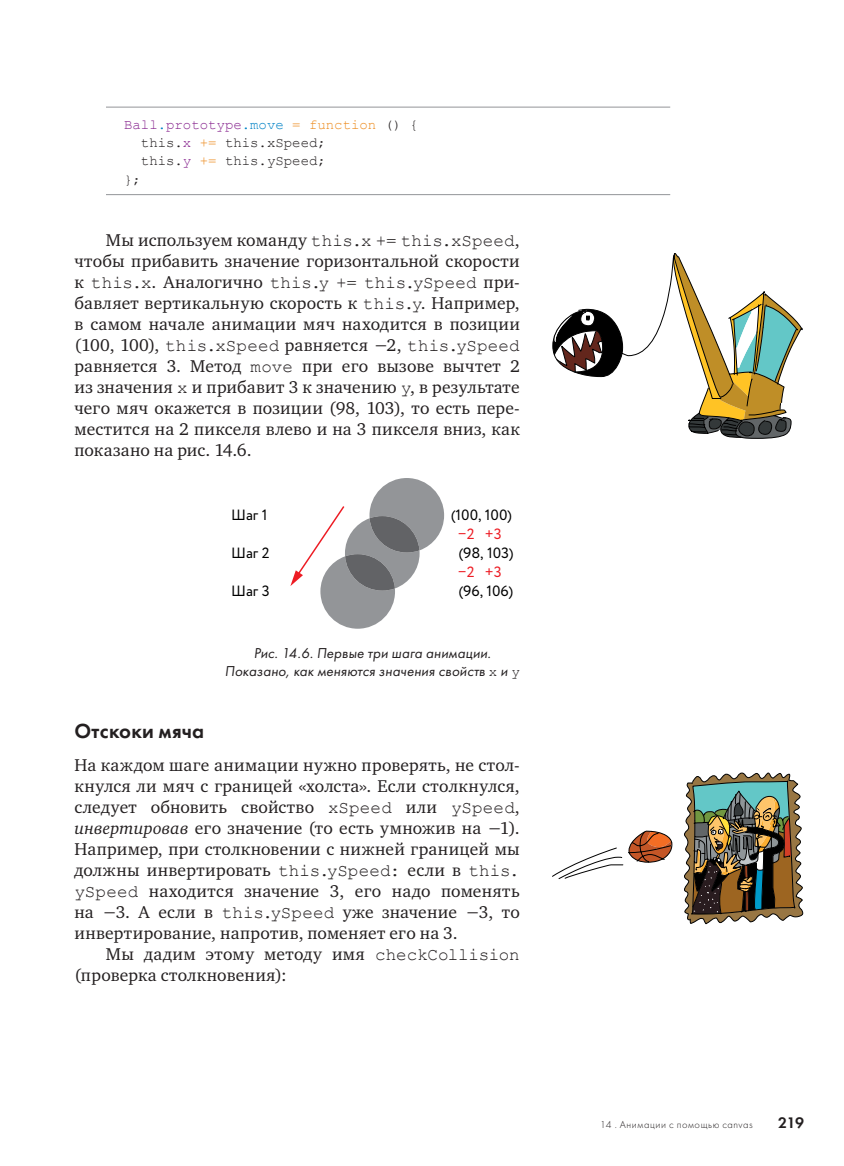
<style>
.page{position:relative;width:844px;height:1166px;background:#fff}
.page>*{position:absolute;margin:0;border:0;box-sizing:border-box;transform-origin:0 0}
.t1{font:21px "Futura Demi C";letter-spacing:.015em;color:#231f20}
.t2{font:17.5px/21px "Charter ITC";letter-spacing:.015em;color:#231f20;text-align:justify}
.t3{font:17.5px "Courier New";letter-spacing:.01em;color:#231f20}
.t4{font:15.75px "Futura Demi C";color:#231f20}
.t5{font:italic 14.88px/18.4px "Futura Book C";letter-spacing:.01em;color:#231f20;text-align:center}
.t6{font:14.88px "Circe";color:#000}
.t7{font:14.88px "Circe";color:#ed1c24}
.t8{font:14px "Courier New";color:#231f20}
.t9{font:14px "Courier New";color:#892890}
.t10{font:10.5px "Futura Light C";letter-spacing:.055em;color:#231f20}
.s1{color:#0082c6}
.s2{color:#ed8d22}
.s3{color:#231f20}
.s4{color:#892890}
.s5{font-family:"Courier New"}
.s6{font-family:"Charter ITC"}
.s7{font-family:"Courier New";font-style:normal;font-size:14px}
.s8{font-style:italic}
</style>
<div class="page">
<hr style="left:106px;top:107px;width:564px;height:1px;background:#939598">
<hr style="left:106px;top:194px;width:564px;height:1px;background:#939598">
<svg style="left:290px;top:478px;width:154px;height:151px"></svg>
<svg style="left:552px;top:253px;width:250px;height:186px"></svg>
<svg style="left:552px;top:830px;width:120px;height:49px"></svg>
<svg style="left:684px;top:772px;width:119px;height:153px;background:#78755e"></svg>
<p class="t9" style="left:124px;top:117px;width:296px">Ball<span class="s1">.</span>prototype<span class="s1">.move</span> <span class="s2">= function</span> <span class="s3">() {</span></p>
<p class="t8" style="left:141px;top:135px;width:186px">this.<span class="s4">x</span> <span class="s2">+=</span> this.xSpeed;</p>
<p class="t8" style="left:141px;top:154px;width:186px">this.<span class="s4">y</span> <span class="s2">+=</span> this.ySpeed;</p>
<p class="t8" style="left:124px;top:172px;width:18px">};</p>
<p class="t2" style="left:74px;top:232px;width:446px;text-align:right">Мы используем команду <span class="s5">this.x += this.xSpeed</span>, чтобы прибавить значение горизонтальной скорости</p>
<p class="t3" style="left:74px;top:274px;width:446px"><span class="s6">к</span> this.x<span class="s6">. Аналогично</span> this.y += this.ySpeed <span class="s6">при-</span></p>
<p class="t2" style="left:74px;top:295px;width:447px">бавляет вертикальную скорость к <span class="s5">this.y</span>. Например, в самом начале анимации мяч находится в позиции (100, 100), <span class="s5">this.xSpeed</span> равняется −2, <span class="s5">this.ySpeed </span>равняется 3. Метод <span class="s5">move</span> при его вызове вычтет 2 из значения <span class="s5">x</span> и прибавит 3 к значению <span class="s5">y</span>, в результате чего мяч окажется в позиции (98, 103), то есть пере&shy;местится на 2 пикселя влево и на 3 пикселя вниз, как показано на рис. 14.6.</p>
<p class="t6" style="left:231px;top:509px;width:38px">Шаг 1</p>
<p class="t6" style="left:231px;top:547px;width:40px">Шаг 2</p>
<p class="t6" style="left:231px;top:585px;width:40px">Шаг 3</p>
<p class="t6" style="left:451px;top:509px;width:62px">(100, 100)</p>
<p class="t6" style="left:458px;top:547px;width:56px">(98, 103)</p>
<p class="t6" style="left:458px;top:585px;width:56px">(96, 106)</p>
<p class="t7" style="left:458px;top:528px;width:45px">−2 +3</p>
<p class="t7" style="left:458px;top:566px;width:45px">−2 +3</p>
<p class="t5" style="left:225px;top:645px;width:296px">Рис. 14.6. Первые три шага анимации.<br>Показано, как меняются значения свойств <span class="s7">x</span> и <span class="s7">y</span></p>
<p class="t1" style="left:74px;top:723px;width:131px">Отскоки мяча</p>
<p class="t2" style="left:74px;top:757px;width:447px">На каждом шаге анимации нужно проверять, не стол&shy;кнулся ли мяч с границей «холста». Если столкнулся, следует обновить свойство <span class="s5">xSpeed</span> или <span class="s5">ySpeed</span>, <span class="s8">инвертировав</span> его значение (то есть умножив на −1).<br>Например, при столкновении с нижней границей мы должны инвертировать <span class="s5">this.ySpeed:</span> если в <span class="s5">this. ySpeed</span> находится значение 3, его надо поменять на −3. А если в <span class="s5">this.ySpeed</span> уже значение −3, то инвертирование, напротив, поменяет его на 3.</p>
<p class="t2" style="left:74px;top:946px;width:446px;text-indent:31px">Мы дадим этому методу имя <span class="s5">checkCollision </span>(проверка столкновения):</p>
<p class="t10" style="left:600px;top:1121px;width:154px">14 . Анимации с помощью canvas</p>
<p class="t4" style="left:778px;top:1116px;width:28px">219</p>
</div>
